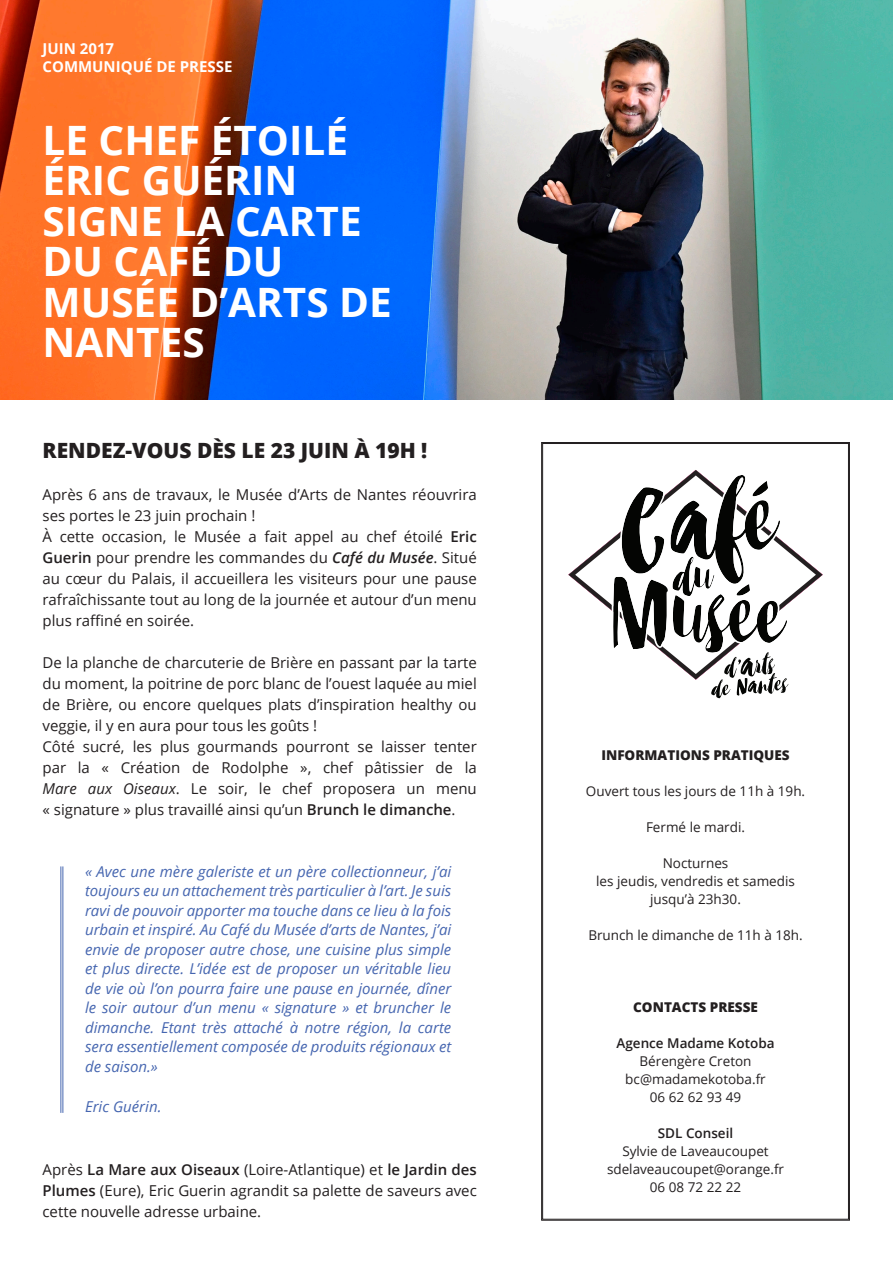
<style>
.page{position:relative;width:893px;height:1263px;background:#fff}
.page>*{position:absolute;margin:0;border:0;box-sizing:border-box;transform-origin:0 0}
.t1{font:700 40.5px "Open Sans";color:#fff}
.t2{font:800 21px "Open Sans";color:#231f20}
.t3{font:15px/21px "Open Sans";color:#231f20;text-align:justify}
.t4{font:italic 15px/19.5px "Open Sans";color:#4666b0;text-align:justify}
.t5{font:700 15px "Open Sans";color:#fff}
.t6{font:13.5px "Open Sans";color:#231f20}
.t7{font:800 13.5px "Open Sans";color:#231f20}
.t8{font:600 13.5px "Open Sans";color:#231f20}
.s1{font-weight:600}
.s2{font-weight:600;font-style:italic}
.s3{font-style:italic}
</style>
<div class="page">
<svg style="left:541px;top:442px;width:309px;height:779px"></svg>
<img style="left:0;top:0;width:893px;height:400px">
<svg style="left:568px;top:470px;width:255px;height:210px"></svg>
<svg style="left:611px;top:473px;width:178px;height:225px"></svg>
<hr style="left:62px;top:866px;width:1px;height:247px;background:#4666b0">
<hr style="left:60px;top:866px;width:1px;height:247px;background:#4666b0">
<p class="t5" style="left:43px;top:38px;width:73px">JUIN 2017</p>
<p class="t5" style="left:43px;top:56px;width:191px">COMMUNIQUÉ DE PRESSE</p>
<p class="t1" style="left:43px;top:111px;width:307px">LE CHEF ÉTOILÉ</p>
<p class="t1" style="left:43px;top:152px;width:256px">ÉRIC GUÉRIN</p>
<p class="t1" style="left:43px;top:192px;width:321px">SIGNE LA CARTE</p>
<p class="t1" style="left:43px;top:233px;width:242px">DU CAFÉ DU</p>
<p class="t1" style="left:43px;top:273px;width:351px">MUSÉE D’ARTS DE</p>
<p class="t1" style="left:43px;top:314px;width:164px">NANTES</p>
<p class="t2" style="left:43px;top:435px;width:386px">RENDEZ-VOUS DÈS LE 23 JUIN À 19H !</p>
<p class="t3" style="left:43px;top:484px;width:436px">Après 6 ans de travaux, le Musée d’Arts de Nantes réouvrira ses portes le 23 juin prochain !</p>
<p class="t3" style="left:43px;top:526px;width:436px">À cette occasion, le Musée a fait appel au chef étoilé <span class="s1">Eric Guerin</span> pour prendre les commandes du <span class="s2">Café du Musée</span>. Situé au cœur du Palais, il accueillera les visiteurs pour une pause rafraîchissante tout au long de la journée et autour d’un menu plus raffiné en soirée.</p>
<p class="t3" style="left:43px;top:652px;width:436px">De la planche de charcuterie de Brière en passant par la tarte du moment, la poitrine de porc blanc de l’ouest laquée au miel de Brière, ou encore quelques plats d’inspiration healthy ou veggie, il y en aura pour tous les goûts !</p>
<p class="t3" style="left:43px;top:736px;width:436px">Côté sucré, les plus gourmands pourront se laisser tenter par la « Création de Rodolphe », chef pâtissier de la <span class="s3">Mare aux Oiseaux</span>. Le soir, le chef proposera un menu « signature » plus travaillé ainsi qu’un <span class="s1">Brunch le dimanche</span>.</p>
<p class="t4" style="left:85px;top:861px;width:368px">« Avec une mère galeriste et un père collectionneur, j’ai toujours eu un attachement très particulier à l’art. Je suis ravi de pouvoir apporter ma touche dans ce lieu à la fois urbain et inspiré. Au Café du Musée d’arts de Nantes, j’ai envie de proposer autre chose, une cuisine plus simple et plus directe. L’idée est de proposer un véritable lieu de vie où l’on pourra faire une pause en journée, dîner le soir autour d’un menu « signature » et bruncher le dimanche. Etant très attaché à notre région, la carte sera essentiellement composée de produits régionaux et de saison.»</p>
<p class="t4" style="left:85px;top:1097px;width:78px">Eric Guérin.</p>
<p class="t3" style="left:43px;top:1159px;width:436px">Après <span class="s1">La Mare aux Oiseaux</span> (Loire-Atlantique) et <span class="s1">le Jardin des Plumes</span> (Eure), Eric Guerin agrandit sa palette de saveurs avec cette nouvelle adresse urbaine.</p>
<p class="t7" style="left:601px;top:745px;width:190px">INFORMATIONS PRATIQUES</p>
<p class="t6" style="left:586px;top:782px;width:221px">Ouvert tous les jours de 11h à 19h.</p>
<p class="t6" style="left:646px;top:818px;width:101px">Fermé le mardi.</p>
<p class="t6" style="left:663px;top:854px;width:67px">Nocturnes</p>
<p class="t6" style="left:596px;top:872px;width:200px">les jeudis, vendredis et samedis</p>
<p class="t6" style="left:650px;top:890px;width:92px">jusqu’à 23h30.</p>
<p class="t6" style="left:588px;top:926px;width:216px">Brunch le dimanche de 11h à 18h.</p>
<p class="t7" style="left:633px;top:997px;width:126px">CONTACTS PRESSE</p>
<p class="t8" style="left:616px;top:1034px;width:160px">Agence Madame Kotoba</p>
<p class="t6" style="left:639px;top:1052px;width:114px">Bérengère Creton</p>
<p class="t6" style="left:625px;top:1070px;width:142px">bc@madamekotoba.fr</p>
<p class="t6" style="left:650px;top:1088px;width:93px">06 62 62 93 49</p>
<p class="t8" style="left:658px;top:1124px;width:77px">SDL Conseil</p>
<p class="t6" style="left:622px;top:1142px;width:148px">Sylvie de Laveaucoupet</p>
<p class="t6" style="left:607px;top:1160px;width:179px">sdelaveaucoupet@orange.fr</p>
<p class="t6" style="left:650px;top:1178px;width:93px">06 08 72 22 22</p>
</div>
